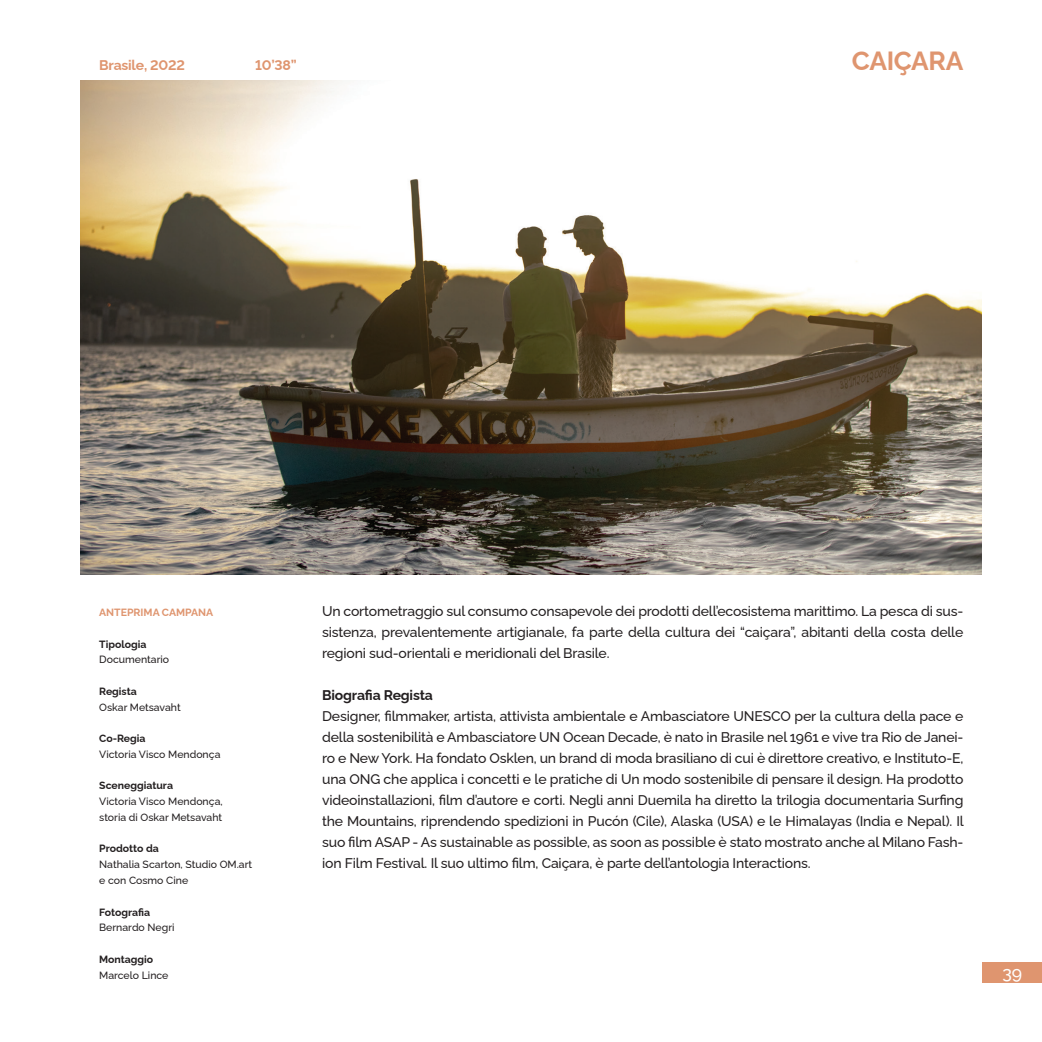
<style>
.page{position:relative;width:1042px;height:1042px;background:#fff}
.page>*{position:absolute;margin:0;border:0;box-sizing:border-box;transform-origin:0 0}
.t1{font:700 26.25px "Raleway";letter-spacing:-.01em;color:#df956f}
.t2{font:500 17.5px "Raleway";color:#fff}
.t3{font:500 14px/21px "Raleway";letter-spacing:-.01em;color:#231f20;text-align:justify}
.t4{font:700 14px "Raleway";letter-spacing:-.015em;color:#df956f}
.t5{font:700 14px "Raleway";letter-spacing:-.01em;color:#231f20}
.t6{font:500 10.5px/15.8px "Raleway";color:#231f20}
.t7{font:700 10.5px "Raleway";color:#231f20}
.t8{font:700 10.5px "Raleway";color:#df956f}
</style>
<div class="page">
<div style="left:982px;top:962px;width:60px;height:20px;background:#df956f"></div>
<img style="left:80px;top:81px;width:901px;height:493px">
<p class="t4" style="left:99px;top:54px;width:87px">Brasile, 2022</p>
<p class="t4" style="left:255px;top:54px;width:43px">10’38”</p>
<h1 class="t1" style="left:852px;top:40px;width:113px">CAIÇARA</h1>
<p class="t8" style="left:99px;top:604px;width:116px">ANTEPRIMA CAMPANA</p>
<p class="t7" style="left:99px;top:635px;width:49px">Tipologia</p>
<p class="t6" style="left:99px;top:651px;width:72px">Documentario</p>
<p class="t7" style="left:99px;top:683px;width:39px">Regista</p>
<p class="t6" style="left:99px;top:698px;width:83px">Oskar Metsavaht</p>
<p class="t7" style="left:99px;top:730px;width:48px">Co-Regia</p>
<p class="t6" style="left:99px;top:745px;width:123px">Victoria Visco Mendonça</p>
<p class="t7" style="left:99px;top:777px;width:75px">Sceneggiatura</p>
<p class="t6" style="left:99px;top:792px;width:125px">Victoria Visco Mendonça, storia di Oskar Metsavaht</p>
<p class="t7" style="left:99px;top:840px;width:61px">Prodotto da</p>
<p class="t6" style="left:99px;top:855px;width:154px">Nathalia Scarton, Studio OM.art e con Cosmo Cine</p>
<p class="t7" style="left:99px;top:903px;width:52px">Fotografia</p>
<p class="t6" style="left:99px;top:918px;width:77px">Bernardo Negri</p>
<p class="t7" style="left:99px;top:950px;width:56px">Montaggio</p>
<p class="t6" style="left:99px;top:966px;width:71px">Marcelo Lince</p>
<p class="t3" style="left:322px;top:599px;width:643px">Un cortometraggio sul consumo consapevole dei prodotti dell’ecosistema marittimo. La pesca di sus&shy;sistenza, prevalentemente artigianale, fa parte della cultura dei “caiçara”, abitanti della costa delle regioni sud-orientali e meridionali del Brasile.</p>
<p class="t5" style="left:322px;top:684px;width:112px">Biografia Regista</p>
<p class="t3" style="left:322px;top:704px;width:643px">Designer, filmmaker, artista, attivista ambientale e Ambasciatore UNESCO per la cultura della pace e della sostenibilità e Ambasciatore UN Ocean Decade, è nato in Brasile nel 1961 e vive tra Rio de Janei&shy;ro e New York. Ha fondato Osklen, un brand di moda brasiliano di cui è direttore creativo, e Instituto-E, una ONG che applica i concetti e le pratiche di Un modo sostenibile di pensare il design. Ha prodotto videoinstallazioni, film d’autore e corti. Negli anni Duemila ha diretto la trilogia documentaria Surfing the Mountains, riprendendo spedizioni in Pucón (Cile), Alaska (USA) e le Himalayas (India e Nepal). Il suo film ASAP - As sustainable as possible, as soon as possible è stato mostrato anche al Milano Fash&shy;ion Film Festival. Il suo ultimo film, Caiçara, è parte dell’antologia Interactions.</p>
<p class="t2" style="left:1002px;top:958px;width:21px">39</p>
</div>
